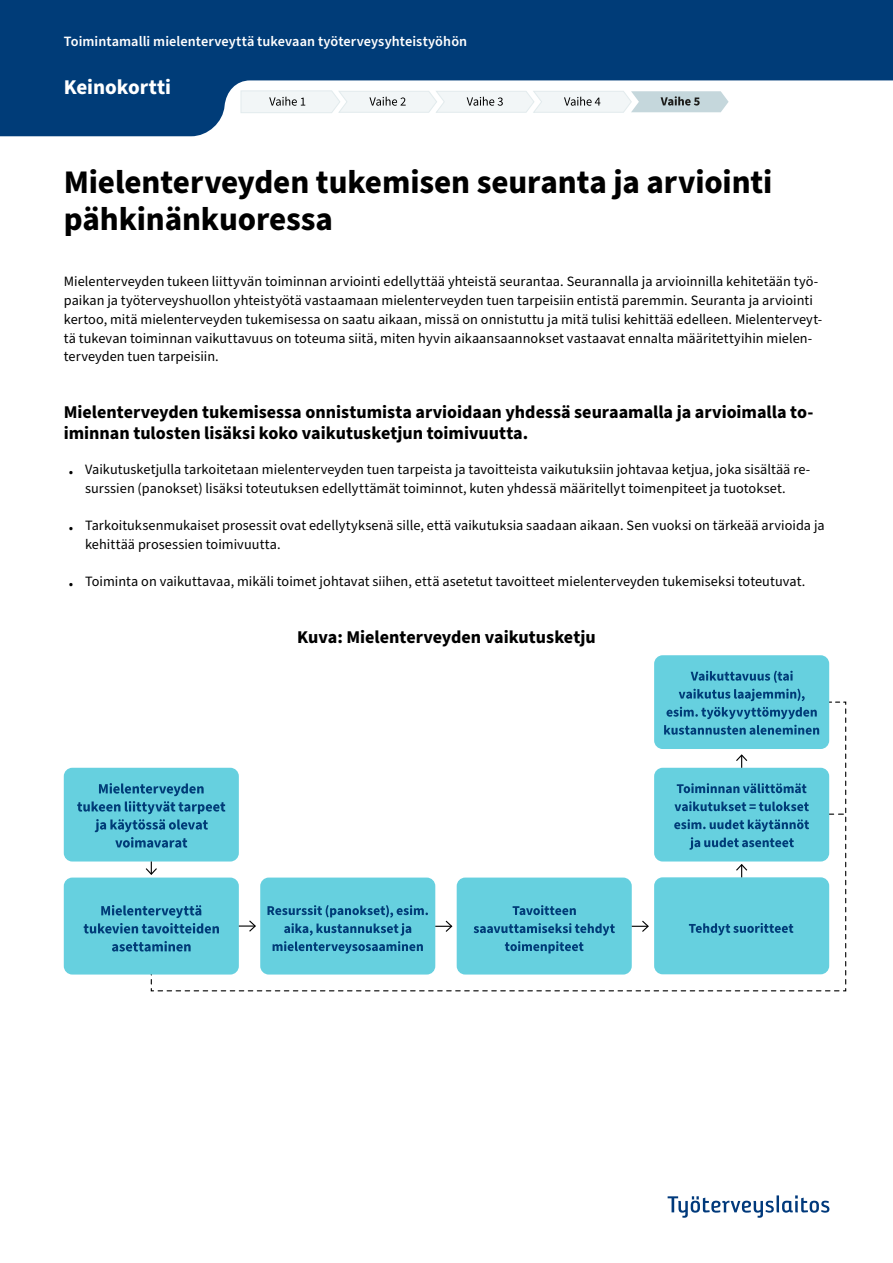
<style>
.page{position:relative;width:893px;height:1263px;background:#fff}
.page>*{position:absolute;margin:0;border:0;box-sizing:border-box;transform-origin:0 0}
.t1{font:700 33px/37.5px "Source Sans Pro";letter-spacing:-.005em;color:#000}
.t2{font:700 21px "Source Sans Pro";color:#fff}
.t3{font:700 18px/21.6px "Source Sans Pro";color:#000}
.leipis{font:14.25px/18.8px "Source Sans Pro";letter-spacing:.005em;color:#000}
.Listaus{font:14.25px/18.8px "Source Sans Pro";letter-spacing:.005em;color:#000;text-align:center}
.t4{font:600 14.25px "Source Sans Pro";letter-spacing:.005em;color:#fff}
.s1{font-weight:600;font-size:21px}
</style>
<div class="page">
<svg style="left:0;top:0;width:893px;height:136px;fill:#003c78"></svg>
<svg style="left:668px;top:1195px;width:161px;height:23px"></svg>
<svg style="left:240px;top:90px;width:489px;height:23px"></svg>
<svg style="left:150px;top:701px;width:697px;height:291px"></svg>
<div style="left:654px;top:655px;width:175px;height:94px;background:#66d0df;border-radius:9px"></div>
<svg style="left:691px;top:671px;width:102px;height:12px"></svg>
<div style="left:64px;top:768px;width:175px;height:93px;background:#66d0df;border-radius:9px"></div>
<svg style="left:77px;top:783px;width:148px;height:65px"></svg>
<svg style="left:145px;top:861px;width:13px;height:15px"></svg>
<div style="left:64px;top:877px;width:175px;height:97px;background:#66d0df;border-radius:9px"></div>
<svg style="left:84px;top:905px;width:135px;height:28px"></svg>
<svg style="left:112px;top:941px;width:79px;height:10px"></svg>
<svg style="left:239px;top:919px;width:18px;height:14px"></svg>
<div style="left:260px;top:877px;width:175px;height:97px;background:#66d0df;border-radius:9px"></div>
<svg style="left:267px;top:905px;width:161px;height:48px"></svg>
<svg style="left:435px;top:919px;width:18px;height:14px"></svg>
<div style="left:457px;top:877px;width:175px;height:97px;background:#66d0df;border-radius:9px"></div>
<svg style="left:513px;top:905px;width:63px;height:10px"></svg>
<svg style="left:474px;top:923px;width:141px;height:12px"></svg>
<svg style="left:505px;top:941px;width:79px;height:12px"></svg>
<svg style="left:632px;top:919px;width:18px;height:14px"></svg>
<div style="left:654px;top:877px;width:175px;height:97px;background:#66d0df;border-radius:9px"></div>
<div style="left:654px;top:768px;width:175px;height:93px;background:#66d0df;border-radius:9px"></div>
<svg style="left:664px;top:689px;width:182px;height:295px"></svg>
<p class="t4" style="left:64px;top:32px;width:405px">Toimintamalli mielenterveyttä tukevaan työterveysyhteistyöhön</p>
<h2 class="t2" style="left:64px;top:73px;width:109px">Keinokortti</h2>
<h1 class="t1" style="left:64px;top:164px;width:710px">Mielenterveyden tukemisen seuranta ja arviointi pähkinänkuoressa</h1>
<p class="leipis" style="left:64px;top:273px;width:760px">Mielenterveyden tukeen liittyvän toiminnan arviointi edellyttää yhteistä seurantaa. Seurannalla ja arvioinnilla kehitetään työ&shy;paikan ja työterveyshuollon yhteistyötä vastaamaan mielenterveyden tuen tarpeisiin entistä paremmin. Seuranta ja arviointi kertoo, mitä mielenterveyden tukemisessa on saatu aikaan, missä on onnistuttu ja mitä tulisi kehittää edelleen. Mielenterveyt&shy;tä tukevan toiminnan vaikuttavuus on toteuma siitä, miten hyvin aikaansaannokset vastaavat ennalta määritettyihin mielen&shy;terveyden tuen tarpeisiin.</p>
<h2 class="t3" style="left:64px;top:401px;width:751px">Mielenterveyden tukemisessa onnistumista arvioidaan yhdessä seuraamalla ja arvioimalla to&shy;iminnan tulosten lisäksi koko vaikutusketjun toimivuutta.</h2>
<p class="Listaus" style="left:68px;top:460px;width:744px"><span class="s1">.</span> Vaikutusketjulla tarkoitetaan mielenterveyden tuen tarpeista ja tavoitteista vaikutuksiin johtavaa ketjua, joka sisältää re&shy;surssien (panokset) lisäksi toteutuksen edellyttämät toiminnot, kuten yhdessä määritellyt toimenpiteet ja tuotokset.</p>
<p class="Listaus" style="left:85px;top:516px;width:741px;text-align:left;text-indent:-17px"><span class="s1">.</span> Tarkoituksenmukaiset prosessit ovat edellytyksenä sille, että vaikutuksia saadaan aikaan. Sen vuoksi on tärkeää arvioida ja kehittää prosessien toimivuutta.</p>
<p class="Listaus" style="left:68px;top:573px;width:739px"><span class="s1">.</span> Toiminta on vaikuttavaa, mikäli toimet johtavat siihen, että asetetut tavoitteet mielenterveyden tukemiseksi toteutuvat.</p>
<h2 class="t3" style="left:297px;top:626px;width:300px">Kuva: Mielenterveyden vaikutusketju</h2>
</div>
